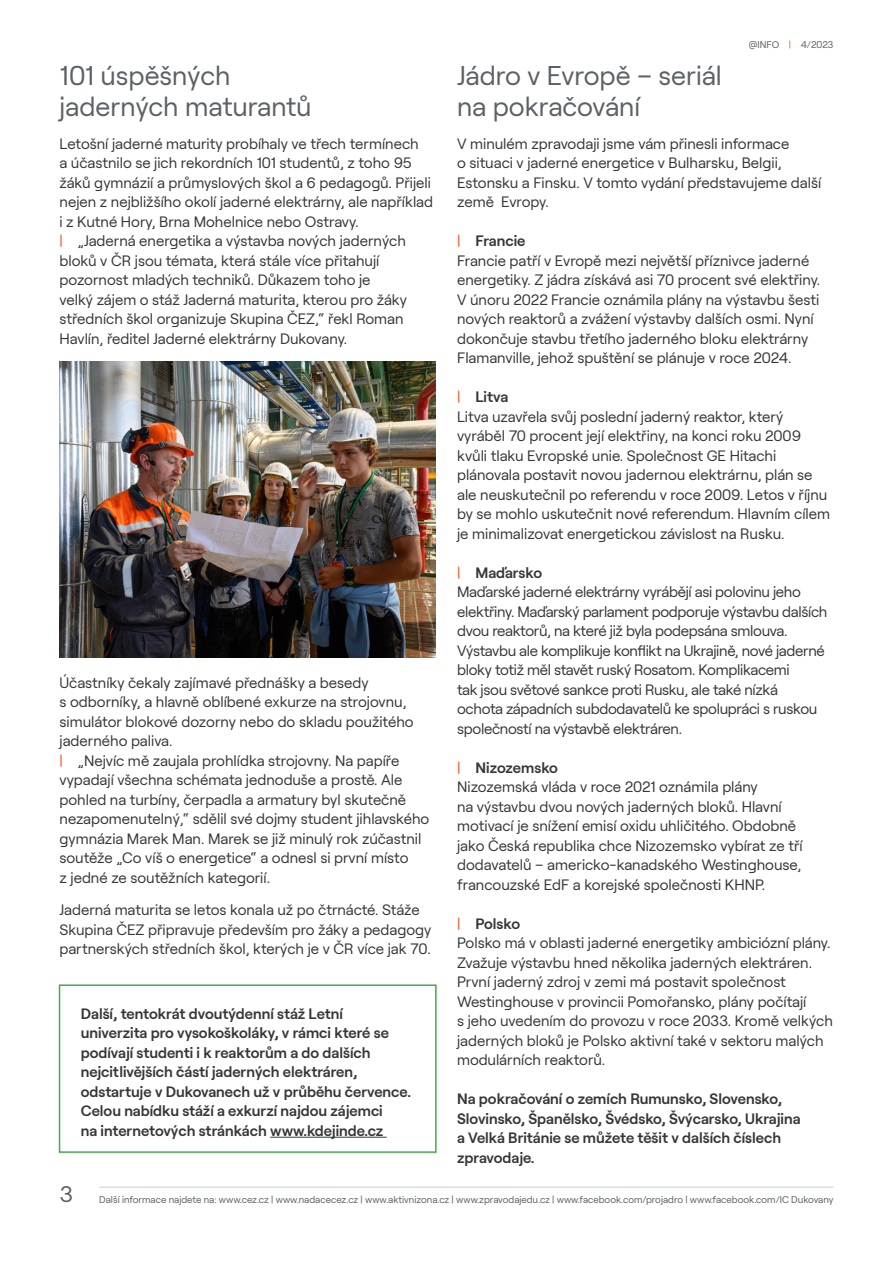
<style>
.page{position:relative;width:893px;height:1263px;background:#fff}
.page>*{position:absolute;margin:0;border:0;box-sizing:border-box;transform-origin:0 0}
.nadpis_clanku{font:27px/31.5px "Roobert CEZ";color:#5b6166}
.t1{font:22.5px "Roobert CEZ";color:#5b6166}
.nadpis_clanku-2{font:15px/19.5px "Roobert CEZ";color:#363738}
.nadpis_clanku-3{font:600 15px/19.5px "Roobert CEZ";color:#363738}
.nadpis_clanku-4{font:15px/19.5px "Roobert CEZ";letter-spacing:-.02em;color:#363738}
.t2{font:9.75px "Roobert CEZ";color:#5b6166}
.s1{color:#f15921}
.s2{color:#f15d31}
.s3{font-weight:400;color:#f15921}
</style>
<div class="page">
<hr style="left:99px;top:1186px;width:734px;height:2px;background:#dadfe3">
<hr style="left:270px;top:1137px;width:117px;height:1px;background:#363738">
<img style="left:60px;top:361px;width:376px;height:296px">
<div style="left:59px;top:984px;width:378px;height:169px;border:2px solid #40ae49"></div>
<p class="nadpis_clanku" style="left:60px;top:57px;width:253px">101 úspěšných jaderných maturantů</p>
<p class="nadpis_clanku-2" style="left:60px;top:132px;width:375px">Letošní jaderné maturity probíhaly ve třech termínech<br>a účastnilo se jich rekordních 101 studentů, z toho 95 žáků gymnázií a průmyslových škol a 6 pedagogů. Přijeli nejen z nejbližšího okolí jaderné elektrárny, ale například i z Kutné Hory, Brna Mohelnice nebo Ostravy.<br><span class="s1">|</span> „Jaderná energetika a výstavba nových jaderných bloků v ČR jsou témata, která stále více přitahují pozornost mladých techniků. Důkazem toho je<br>velký zájem o stáž Jaderná maturita, kterou pro žáky středních škol organizuje Skupina ČEZ,“ řekl Roman Havlín, ředitel Jaderné elektrárny Dukovany.</p>
<p class="nadpis_clanku-2" style="left:60px;top:672px;width:371px">Účastníky čekaly zajímavé přednášky a besedy<br>s odborníky, a hlavně oblíbené exkurze na strojovnu, simulátor blokové dozorny nebo do skladu použitého jaderného paliva.<br><span class="s1">|</span> „Nejvíc mě zaujala prohlídka strojovny. Na papíře vypadají všechna schémata jednoduše a prostě. Ale pohled na turbíny, čerpadla a armatury byl skutečně nezapomenutelný,“ sdělil své dojmy student jihlavského gymnázia Marek Man. Marek se již minulý rok zúčastnil soutěže „Co víš o energetice“ a odnesl si první místo<br>z jedné ze soutěžních kategorií.</p>
<p class="nadpis_clanku-2" style="left:60px;top:899px;width:373px">Jaderná maturita se letos konala už po čtrnácté. Stáže<br>Skupina ČEZ připravuje především pro žáky a pedagogy partnerských středních škol, kterých je v ČR více jak 70.</p>
<p class="nadpis_clanku-3" style="left:81px;top:1002px;width:332px">Další, tentokrát dvoutýdenní stáž Letní univerzita pro vysokoškoláky, v rámci které se podívají studenti i k reaktorům a do dalších nejcitlivějších částí jaderných elektráren, odstartuje v Dukovanech už v průběhu července.<br>Celou nabídku stáží a exkurzí najdou zájemci<br>na internetových stránkách www.kdejinde.cz</p>
<p class="t2" style="left:749px;top:38px;width:86px">@INFO <span class="s2">|</span> 4/2023</p>
<p class="nadpis_clanku" style="left:457px;top:57px;width:266px">Jádro v Evropě – seriál na pokračování</p>
<p class="nadpis_clanku-2" style="left:457px;top:132px;width:366px">V minulém zpravodaji jsme vám přinesli informace<br>o situaci v jaderné energetice v Bulharsku, Belgii, Estonsku a Finsku. V tomto vydání představujeme další země Evropy.</p>
<p class="nadpis_clanku-3" style="left:457px;top:230px;width:70px"><span class="s3">|</span> Francie</p>
<p class="nadpis_clanku-2" style="left:457px;top:249px;width:365px">Francie patří v Evropě mezi největší příznivce jaderné energetiky. Z jádra získává asi 70 procent své elektřiny.<br>V únoru 2022 Francie oznámila plány na výstavbu šesti nových reaktorů a zvážení výstavby dalších osmi. Nyní dokončuje stavbu třetího jaderného bloku elektrárny Flamanville, jehož spuštění se plánuje v roce 2024.</p>
<p class="nadpis_clanku-3" style="left:457px;top:386px;width:53px"><span class="s3">|</span> Litva</p>
<p class="nadpis_clanku-2" style="left:457px;top:405px;width:375px">Litva uzavřela svůj poslední jaderný reaktor, který vyráběl 70 procent její elektřiny, na konci roku 2009 kvůli tlaku Evropské unie. Společnost GE Hitachi plánovala postavit novou jadernou elektrárnu, plán se ale neuskutečnil po referendu v roce 2009. Letos v říjnu by se mohlo uskutečnit nové referendum. Hlavním cílem je minimalizovat energetickou závislost na Rusku.</p>
<p class="nadpis_clanku-3" style="left:457px;top:561px;width:86px"><span class="s3">|</span> Maďarsko</p>
<p class="nadpis_clanku-4" style="left:457px;top:581px;width:372px">Maďarské jaderné elektrárny vyrábějí asi polovinu jeho elektřiny. Maďarský parlament podporuje výstavbu dalších dvou reaktorů, na které již byla podepsána smlouva.<br>Výstavbu ale komplikuje konflikt na Ukrajině, nové jaderné bloky totiž měl stavět ruský Rosatom. Komplikacemi<br>tak jsou světové sankce proti Rusku, ale také nízká ochota západních subdodavatelů ke spolupráci s ruskou společností na výstavbě elektráren.</p>
<p class="nadpis_clanku-3" style="left:457px;top:756px;width:102px"><span class="s3">|</span> Nizozemsko</p>
<p class="nadpis_clanku-2" style="left:457px;top:776px;width:347px">Nizozemská vláda v roce 2021 oznámila plány<br>na výstavbu dvou nových jaderných bloků. Hlavní motivací je snížení emisí oxidu uhličitého. Obdobně jako Česká republika chce Nizozemsko vybírat ze tří dodavatelů – americko-kanadského Westinghouse, francouzské EdF a korejské společnosti KHNP.</p>
<p class="nadpis_clanku-3" style="left:457px;top:912px;width:65px"><span class="s3">|</span> Polsko</p>
<p class="nadpis_clanku-2" style="left:457px;top:932px;width:377px">Polsko má v oblasti jaderné energetiky ambiciózní plány.<br>Zvažuje výstavbu hned několika jaderných elektráren.<br>První jaderný zdroj v zemi má postavit společnost Westinghouse v provincii Pomořansko, plány počítají<br>s jeho uvedením do provozu v roce 2033. Kromě velkých jaderných bloků je Polsko aktivní také v sektoru malých modulárních reaktorů.</p>
<p class="nadpis_clanku-3" style="left:457px;top:1088px;width:345px">Na pokračování o zemích Rumunsko, Slovensko, Slovinsko, Španělsko, Švédsko, Švýcarsko, Ukrajina a Velká Británie se můžete těšit v dalších číslech zpravodaje.</p>
<h2 class="t1" style="left:60px;top:1177px;width:15px">3</h2>
<p class="t2" style="left:99px;top:1192px;width:736px">Další informace najdete na: www.cez.cz | www.nadacecez.cz | www.aktivnizona.cz | www.zpravodajedu.cz | www.facebook.com/projadro | www.facebook.com/IC Dukovany</p>
</div>
